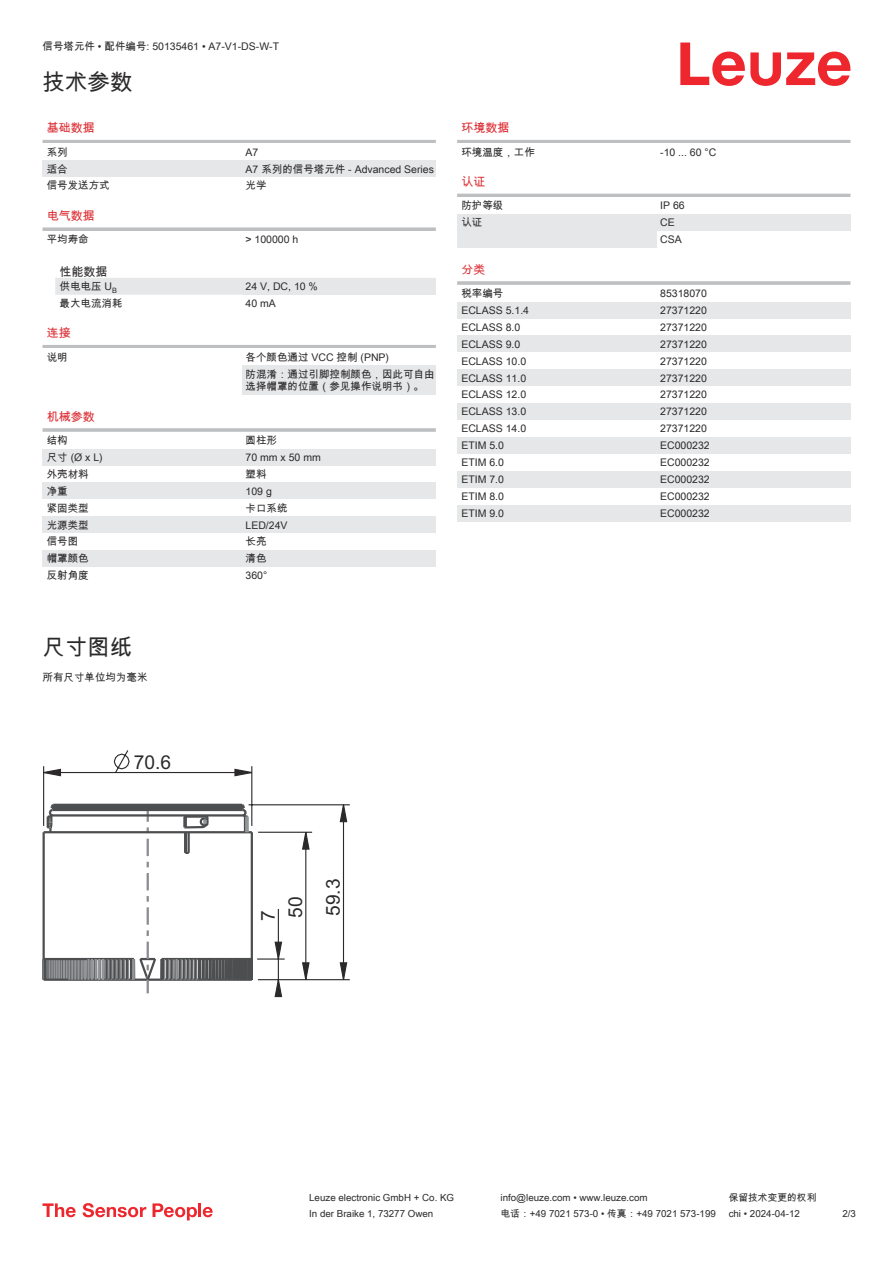
<style>
.page{position:relative;width:893px;height:1263px;background:#fff}
.page>*{position:absolute;margin:0;border:0;box-sizing:border-box;transform-origin:0 0}
.t1{font:22.5px "Arial Unicode MS";color:#2b292a}
.t2{font:19.2px/27.5px "Arial";color:#2b292a}
.t3{font:12px "Arial Unicode MS";color:#db2a30}
.t4{font:12px "Arial Unicode MS";color:#2b292a}
.t5{font:10.5px/17px "Arial Unicode MS";color:#2b292a}
.t6{font:9.75px "Arial Unicode MS";color:#2b292a}
</style>
<div class="page">
<svg style="left:680px;top:43px;width:170px;height:43px"></svg>
<div style="left:55px;top:278px;width:187px;height:17px;background:#e6e7e9"></div>
<hr style="left:43px;top:140px;width:393px;height:3px;background:#bdbfc1">
<div style="left:43px;top:160px;width:199px;height:17px;background:#e6e7e9"></div>
<div style="left:242px;top:160px;width:194px;height:17px;background:#e6e7e9"></div>
<svg style="left:43px;top:227px;width:393px;height:4px;background:#c4c6c8"></svg>
<div style="left:242px;top:278px;width:194px;height:17px;background:#e6e7e9"></div>
<hr style="left:43px;top:345px;width:393px;height:3px;background:#bdbfc1">
<div style="left:242px;top:365px;width:194px;height:30px;background:#e6e7e9"></div>
<hr style="left:43px;top:428px;width:393px;height:4px;background:#c7c9cb">
<div style="left:43px;top:449px;width:199px;height:17px;background:#e6e7e9"></div>
<div style="left:242px;top:449px;width:194px;height:17px;background:#e6e7e9"></div>
<div style="left:43px;top:482px;width:199px;height:17px;background:#e6e7e9"></div>
<div style="left:242px;top:482px;width:194px;height:17px;background:#e6e7e9"></div>
<div style="left:43px;top:516px;width:199px;height:17px;background:#e6e7e9"></div>
<div style="left:242px;top:516px;width:194px;height:17px;background:#e6e7e9"></div>
<div style="left:43px;top:550px;width:199px;height:17px;background:#e6e7e9"></div>
<div style="left:242px;top:550px;width:194px;height:17px;background:#e6e7e9"></div>
<div style="left:457px;top:231px;width:200px;height:17px;background:#e6e7e9"></div>
<hr style="left:457px;top:140px;width:393px;height:3px;background:#bdbfc1">
<hr style="left:457px;top:194px;width:393px;height:3px;background:#bdbfc1">
<div style="left:457px;top:214px;width:200px;height:17px;background:#e6e7e9"></div>
<div style="left:657px;top:214px;width:193px;height:17px;background:#e6e7e9"></div>
<hr style="left:457px;top:281px;width:393px;height:4px;background:#c6c8ca">
<div style="left:457px;top:302px;width:200px;height:17px;background:#e6e7e9"></div>
<div style="left:657px;top:302px;width:193px;height:17px;background:#e6e7e9"></div>
<div style="left:457px;top:335px;width:200px;height:17px;background:#e6e7e9"></div>
<div style="left:657px;top:335px;width:193px;height:17px;background:#e6e7e9"></div>
<div style="left:457px;top:369px;width:200px;height:17px;background:#e6e7e9"></div>
<div style="left:657px;top:369px;width:193px;height:17px;background:#e6e7e9"></div>
<div style="left:457px;top:403px;width:200px;height:17px;background:#e6e7e9"></div>
<div style="left:657px;top:403px;width:193px;height:17px;background:#e6e7e9"></div>
<div style="left:457px;top:437px;width:200px;height:17px;background:#e6e7e9"></div>
<div style="left:657px;top:437px;width:193px;height:17px;background:#e6e7e9"></div>
<div style="left:457px;top:471px;width:200px;height:17px;background:#e6e7e9"></div>
<div style="left:657px;top:471px;width:193px;height:17px;background:#e6e7e9"></div>
<div style="left:457px;top:504px;width:200px;height:17px;background:#e6e7e9"></div>
<div style="left:657px;top:504px;width:193px;height:17px;background:#e6e7e9"></div>
<svg style="left:43px;top:1203px;width:33px;height:14px"></svg>
<svg style="left:83px;top:1203px;width:63px;height:14px"></svg>
<svg style="left:153px;top:1203px;width:44px;height:17px"></svg>
<hr style="left:198px;top:1203px;width:3px;height:14px;background:#ed272d">
<svg style="left:203px;top:1207px;width:10px;height:10px"></svg>
<svg style="left:113px;top:750px;width:17px;height:24px"></svg>
<svg style="left:44px;top:768px;width:18px;height:9px"></svg>
<svg style="left:234px;top:768px;width:19px;height:9px"></svg>
<svg style="left:339px;top:805px;width:9px;height:18px"></svg>
<svg style="left:339px;top:962px;width:9px;height:19px"></svg>
<svg style="left:301px;top:831px;width:9px;height:19px"></svg>
<svg style="left:301px;top:962px;width:9px;height:19px"></svg>
<hr style="left:43px;top:766px;width:1px;height:60px;background:#2b292a">
<hr style="left:258px;top:979px;width:92px;height:1px;background:#2b292a">
<svg style="left:43px;top:802px;width:242px;height:195px"></svg>
<hr style="left:258px;top:832px;width:54px;height:1px;background:#2b292a">
<hr style="left:249px;top:804px;width:101px;height:1px;background:#2b292a">
<hr style="left:251px;top:766px;width:1px;height:60px;background:#2b292a">
<hr style="left:278px;top:909px;width:1px;height:79px;background:#2b292a">
<hr style="left:305px;top:832px;width:1px;height:148px;background:#2b292a">
<hr style="left:343px;top:805px;width:1px;height:175px;background:#2b292a">
<hr style="left:44px;top:772px;width:208px;height:1px;background:#2b292a">
<p class="t5" style="left:43px;top:38px;width:238px">信号塔元件 • 配件编号: 50135461 • A7-V1-DS-W-T</p>
<h1 class="t1" style="left:43px;top:66px;width:91px">技术参数</h1>
<p class="t3" style="left:47px;top:119px;width:49px">基础数据</p>
<p class="t5" style="left:47px;top:143px;width:22px">系列</p>
<p class="t5" style="left:246px;top:144px;width:14px">A7</p>
<p class="t5" style="left:47px;top:160px;width:22px">适合</p>
<p class="t5" style="left:246px;top:160px;width:190px">A7 系列的信号塔元件 - Advanced Series</p>
<p class="t5" style="left:47px;top:177px;width:64px">信号发送方式</p>
<p class="t5" style="left:246px;top:177px;width:22px">光学</p>
<p class="t3" style="left:47px;top:207px;width:49px">电气数据</p>
<p class="t5" style="left:47px;top:231px;width:43px">平均寿命</p>
<p class="t5" style="left:246px;top:231px;width:54px">&gt; 100000 h</p>
<p class="t4" style="left:60px;top:263px;width:49px">性能数据</p>
<p class="t5" style="left:60px;top:278px;width:59px">供电电压 U<sub>B</sub></p>
<p class="t5" style="left:246px;top:278px;width:74px">24 V, DC, 10 %</p>
<p class="t5" style="left:60px;top:294px;width:64px">最大电流消耗</p>
<p class="t5" style="left:246px;top:294px;width:32px">40 mA</p>
<p class="t3" style="left:47px;top:324px;width:25px">连接</p>
<p class="t5" style="left:47px;top:348px;width:22px">说明</p>
<p class="t5" style="left:246px;top:348px;width:190px">各个颜色通过 VCC 控制 (PNP)<br>防混淆：通过引脚控制颜色，因此可自由</p>
<p class="t5" style="left:246px;top:378px;width:180px">选择帽罩的位置（参见操作说明书）。</p>
<p class="t3" style="left:47px;top:408px;width:49px">机械参数</p>
<p class="t5" style="left:47px;top:432px;width:22px">结构</p>
<p class="t5" style="left:246px;top:432px;width:33px">圆柱形</p>
<p class="t5" style="left:47px;top:448px;width:58px">尺寸 (Ø x L)</p>
<p class="t5" style="left:246px;top:448px;width:77px">70 mm x 50 mm</p>
<p class="t5" style="left:47px;top:465px;width:43px">外壳材料</p>
<p class="t5" style="left:246px;top:465px;width:22px">塑料</p>
<p class="t5" style="left:47px;top:482px;width:22px">净重</p>
<p class="t5" style="left:246px;top:482px;width:28px">109 g</p>
<p class="t5" style="left:47px;top:499px;width:43px">紧固类型</p>
<p class="t5" style="left:246px;top:499px;width:43px">卡口系统</p>
<p class="t5" style="left:47px;top:516px;width:43px">光源类型</p>
<p class="t5" style="left:246px;top:516px;width:44px">LED/24V</p>
<p class="t5" style="left:47px;top:533px;width:33px">信号图</p>
<p class="t5" style="left:246px;top:533px;width:22px">长亮</p>
<p class="t5" style="left:47px;top:550px;width:43px">帽罩颜色</p>
<p class="t5" style="left:246px;top:550px;width:22px">清色</p>
<p class="t5" style="left:47px;top:567px;width:43px">反射角度</p>
<p class="t5" style="left:246px;top:567px;width:23px">360°</p>
<h1 class="t1" style="left:43px;top:630px;width:91px">尺寸图纸</h1>
<p class="t5" style="left:43px;top:668px;width:106px">所有尺寸单位均为毫米</p>
<p class="t3" style="left:461px;top:119px;width:49px">环境数据</p>
<p class="t5" style="left:461px;top:143px;width:75px">环境温度，工作</p>
<p class="t5" style="left:660px;top:143px;width:58px">-10 ... 60 °C</p>
<p class="t3" style="left:461px;top:173px;width:25px">认证</p>
<p class="t5" style="left:461px;top:197px;width:43px">防护等级</p>
<p class="t5" style="left:660px;top:197px;width:26px">IP 66</p>
<p class="t5" style="left:461px;top:214px;width:22px">认证</p>
<p class="t5" style="left:660px;top:214px;width:23px">CE<br>CSA</p>
<p class="t3" style="left:461px;top:261px;width:25px">分类</p>
<p class="t5" style="left:461px;top:285px;width:43px">税率编号</p>
<p class="t5" style="left:660px;top:285px;width:48px">85318070</p>
<p class="t5" style="left:461px;top:301px;width:69px">ECLASS 5.1.4</p>
<p class="t5" style="left:660px;top:301px;width:48px">27371220</p>
<p class="t5" style="left:461px;top:318px;width:60px">ECLASS 8.0</p>
<p class="t5" style="left:660px;top:318px;width:48px">27371220</p>
<p class="t5" style="left:461px;top:335px;width:60px">ECLASS 9.0</p>
<p class="t5" style="left:660px;top:335px;width:48px">27371220</p>
<p class="t5" style="left:461px;top:352px;width:66px">ECLASS 10.0</p>
<p class="t5" style="left:660px;top:352px;width:48px">27371220</p>
<p class="t5" style="left:461px;top:369px;width:66px">ECLASS 11.0</p>
<p class="t5" style="left:660px;top:369px;width:48px">27371220</p>
<p class="t5" style="left:461px;top:386px;width:66px">ECLASS 12.0</p>
<p class="t5" style="left:660px;top:386px;width:48px">27371220</p>
<p class="t5" style="left:461px;top:403px;width:66px">ECLASS 13.0</p>
<p class="t5" style="left:660px;top:403px;width:48px">27371220</p>
<p class="t5" style="left:461px;top:420px;width:66px">ECLASS 14.0</p>
<p class="t5" style="left:660px;top:420px;width:48px">27371220</p>
<p class="t5" style="left:461px;top:437px;width:44px">ETIM 5.0</p>
<p class="t5" style="left:660px;top:437px;width:51px">EC000232</p>
<p class="t5" style="left:461px;top:454px;width:44px">ETIM 6.0</p>
<p class="t5" style="left:660px;top:454px;width:51px">EC000232</p>
<p class="t5" style="left:461px;top:470px;width:44px">ETIM 7.0</p>
<p class="t5" style="left:660px;top:470px;width:51px">EC000232</p>
<p class="t5" style="left:461px;top:487px;width:44px">ETIM 8.0</p>
<p class="t5" style="left:660px;top:487px;width:51px">EC000232</p>
<p class="t5" style="left:461px;top:504px;width:44px">ETIM 9.0</p>
<p class="t5" style="left:660px;top:504px;width:51px">EC000232</p>
<h2 class="t2" style="left:134px;top:748px;width:39px">70.6</h2>
<h2 class="t2" style="left:254px;top:921px;width:26px;rotate:-90deg">7<br>50</h2>
<h2 class="t2" style="left:319px;top:916px;width:39px;rotate:-90deg">59.3</h2>
<p class="t6" style="left:309px;top:1191px;width:146px">Leuze electronic GmbH + Co. KG</p>
<p class="t6" style="left:501px;top:1191px;width:149px">info@leuze.com • www.leuze.com</p>
<p class="t6" style="left:729px;top:1191px;width:89px">保留技术变更的权利</p>
<p class="t6" style="left:309px;top:1206px;width:126px">In der Braike 1, 73277 Owen</p>
<p class="t6" style="left:501px;top:1206px;width:217px">电话：+49 7021 573-0 • 传真：+49 7021 573-199</p>
<p class="t6" style="left:729px;top:1206px;width:73px">chi • 2024-04-12</p>
<p class="t6" style="left:842px;top:1206px;width:15px">2/3</p>
</div>
